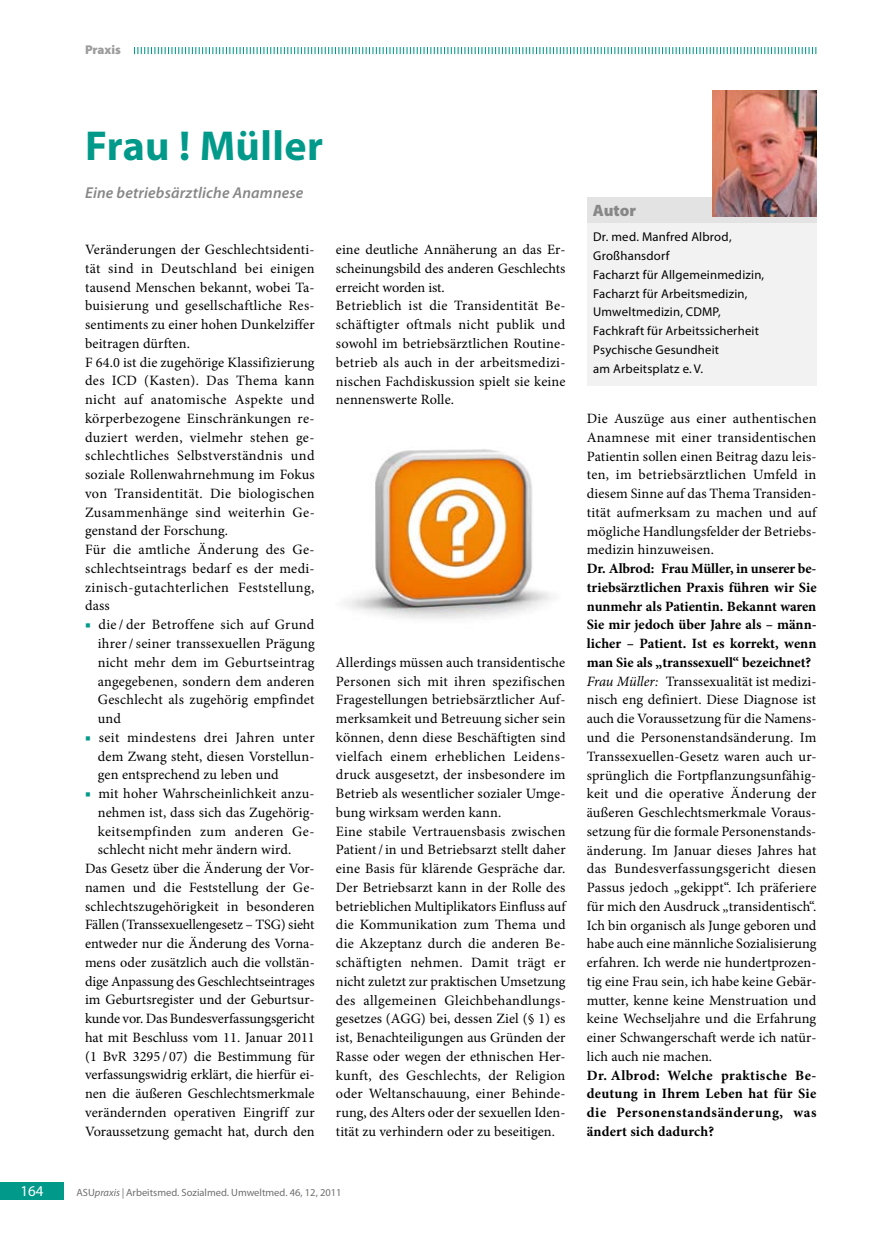
<style>
.page{position:relative;width:876px;height:1242px;background:#fff}
.page>*{position:absolute;margin:0;border:0;box-sizing:border-box;transform-origin:0 0}
.t1{font:700 42px "Myriad Pro";letter-spacing:.01em;color:#00998a}
.t2{font:900 16.5px "Myriad Pro";letter-spacing:-.005em;color:#868786}
.t3{font:italic 600 15.75px "Myriad Pro";letter-spacing:.01em;color:#868786}
.t4{font:15px "Myriad Pro";color:#fff}
.t5{font:14.25px/18.8px "Minion Pro";letter-spacing:.01em;color:#000}
.t6{font:700 14.25px/18.8px "Minion Pro";letter-spacing:.035em;color:#000;text-align:justify}
.t7{font:14.25px "Minion Pro";letter-spacing:-.01em;color:#000}
.t8{font:14.25px "Minion Pro";letter-spacing:.03em;color:#000}
.t9{font:12.75px/18.8px "Myriad Pro";letter-spacing:.015em;color:#000}
.t10{font:900 12.75px "Myriad Pro";color:#9c9c9c}
.t11{font:10.5px "Myriad Pro";color:#6f6f6e}
.s1{color:#00998a}
.s2{font-style:italic}
.s3{font-weight:700}
</style>
<div class="page">
<div style="left:0;top:1182px;width:64px;height:17px;background:#00998a"></div>
<div style="left:587px;top:198px;width:229px;height:25px;background:#e3e3e3"></div>
<div style="left:587px;top:223px;width:229px;height:162px;background:#f2f2f2"></div>
<img style="left:712px;top:90px;width:104px;height:126px">
<svg style="left:134px;top:47px;width:682px;height:7px"></svg>
<img style="left:345px;top:449px;width:207px;height:170px">
<p class="t10" style="left:85px;top:41px;width:37px">Praxis</p>
<h1 class="t1" style="left:85px;top:119px;width:239px">Frau ! Müller</h1>
<p class="t3" style="left:85px;top:182px;width:220px">Eine betriebsärztliche Anamnese</p>
<p class="t5" style="left:85px;top:240px;width:231px">Veränderungen der Geschlechtsidenti&shy;tät sind in Deutschland bei einigen tausend Menschen bekannt, wobei Ta&shy;buisierung und gesellschaftliche Res&shy;sentiments zu einer hohen Dunkelziffer beitragen dürften.<br>F 64.0 ist die zugehörige Klassifizierung des ICD (Kasten). Das Thema kann nicht auf anatomische Aspekte und körperbezogene Einschränkungen re&shy;duziert werden, vielmehr stehen ge&shy;schlechtliches Selbstverständnis und soziale Rollenwahrnehmung im Fokus von Transidentität. Die biologischen Zusammenhänge sind weiterhin Ge&shy;genstand der Forschung.<br>Für die amtliche Änderung des Ge&shy;schlechtseintrags bedarf es der medi&shy;zinisch-gutachterlichen Feststellung, dass</p>
<p class="t5" style="left:98px;top:615px;width:218px;text-align:justify;text-indent:-13px"><span class="s1">■</span> die / der Betroffene sich auf Grund ihrer/seiner transsexuellen Prägung nicht mehr dem im Geburtseintrag angegebenen, sondern dem anderen Geschlecht als zugehörig empfindet und</p>
<p class="t5" style="left:98px;top:728px;width:218px;text-align:justify;text-indent:-13px"><span class="s1">■</span> seit mindestens drei Jahren unter dem Zwang steht, diesen Vorstellun&shy;gen entsprechend zu leben und</p>
<p class="t5" style="left:85px;top:784px;width:231px"><span class="s1">■</span> mit hoher Wahrscheinlichkeit anzu-</p>
<p class="t5" style="left:98px;top:803px;width:218px">nehmen ist, dass sich das Zugehörig-</p>
<p class="t8" style="left:98px;top:821px;width:218px">keitsempfinden zum anderen Ge-</p>
<p class="t5" style="left:98px;top:840px;width:195px">schlecht nicht mehr ändern wird.</p>
<p class="t5" style="left:85px;top:859px;width:231px">Das Gesetz über die Änderung der Vor-</p>
<p class="t5" style="left:85px;top:878px;width:231px">namen und die Feststellung der Ge-</p>
<p class="t5" style="left:85px;top:896px;width:231px">schlechtszugehörigkeit in besonderen</p>
<p class="t7" style="left:85px;top:915px;width:231px">Fällen (Transsexuellengesetz – TSG) sieht</p>
<p class="t5" style="left:85px;top:934px;width:231px">entweder nur die Änderung des Vorna-</p>
<p class="t5" style="left:85px;top:953px;width:231px">mens oder zusätzlich auch die vollstän-</p>
<p class="t5" style="left:85px;top:971px;width:231px">dige Anpassung des Geschlechtseintrages</p>
<p class="t5" style="left:85px;top:990px;width:231px">im Geburtsregister und der Geburtsur-</p>
<p class="t7" style="left:85px;top:1009px;width:231px">kunde vor. Das Bundesverfassungsgericht</p>
<p class="t5" style="left:85px;top:1028px;width:231px">hat mit Beschluss vom 11. Januar 2011</p>
<p class="t5" style="left:85px;top:1046px;width:231px">(1 BvR 3295 / 07) die Bestimmung für</p>
<p class="t5" style="left:85px;top:1065px;width:231px">verfassungswidrig erklärt, die hierfür ei-</p>
<p class="t5" style="left:85px;top:1084px;width:231px">nen die äußeren Geschlechtsmerkmale</p>
<p class="t5" style="left:85px;top:1103px;width:231px">verändernden operativen Eingriff zur</p>
<p class="t5" style="left:85px;top:1121px;width:231px">Voraussetzung gemacht hat, durch den</p>
<p class="t5" style="left:336px;top:240px;width:231px">eine deutliche Annäherung an das Er&shy;scheinungsbild des anderen Geschlechts erreicht worden ist.<br>Betrieblich ist die Transidentität Be&shy;schäftigter oftmals nicht publik und sowohl im betriebsärztlichen Routine&shy;betrieb als auch in der arbeitsmedizi&shy;nischen Fachdiskussion spielt sie keine nennenswerte Rolle.</p>
<p class="t5" style="left:336px;top:653px;width:231px">Allerdings müssen auch transidentische Personen sich mit ihren spezifischen Fragestellungen betriebsärztlicher Auf&shy;merksamkeit und Betreuung sicher sein können, denn diese Beschäftigten sind vielfach einem erheblichen Leidens&shy;druck ausgesetzt, der insbesondere im Betrieb als wesentlicher sozialer Umge&shy;bung wirksam werden kann.<br>Eine stabile Vertrauensbasis zwischen Patient/in und Betriebsarzt stellt daher eine Basis für klärende Gespräche dar.<br>Der Betriebsarzt kann in der Rolle des betrieblichen Multiplikators Einfluss auf die Kommunikation zum Thema und die Akzeptanz durch die anderen Be&shy;schäftigten nehmen. Damit trägt er nicht zuletzt zur praktischen Umsetzung des allgemeinen Gleichbehandlungs&shy;gesetzes (AGG) bei, dessen Ziel (§ 1) es ist, Benachteiligungen aus Gründen der Rasse oder wegen der ethnischen Her&shy;kunft, des Geschlechts, der Religion oder Weltanschauung, einer Behinde&shy;rung, des Alters oder der sexuellen Iden&shy;tität zu verhindern oder zu beseitigen.</p>
<p class="t4" style="left:20px;top:1181px;width:25px">164</p>
<p class="t11" style="left:77px;top:1186px;width:267px">ASU<span class="s2">praxis |</span> Arbeitsmed. Sozialmed. Umweltmed. 46, 12, 2011</p>
<p class="t2" style="left:593px;top:199px;width:45px">Autor</p>
<p class="t9" style="left:593px;top:227px;width:173px">Dr. med. Manfred Albrod,<br>Großhansdorf<br>Facharzt für Allgemeinmedizin,<br>Facharzt für Arbeitsmedizin,<br>Umweltmedizin, CDMP,<br>Fachkraft für Arbeitssicherheit<br>Psychische Gesundheit<br>am Arbeitsplatz e. V.</p>
<p class="t5" style="left:587px;top:409px;width:231px;text-align:justify">Die Auszüge aus einer authentischen Anamnese mit einer transidentischen Patientin sollen einen Beitrag dazu leis&shy;ten, im betriebsärztlichen Umfeld in diesem Sinne auf das Thema Transiden&shy;tität aufmerksam zu machen und auf mögliche Handlungsfelder der Betriebs&shy;medizin hinzuweisen.</p>
<p class="t5" style="left:587px;top:559px;width:231px"><span class="s3">Dr. Albrod: Frau Müller, in unserer be&shy;triebsärztlichen Praxis führen wir Sie nunmehr als Patientin. Bekannt waren Sie mir jedoch über Jahre als – männ&shy;licher – Patient. Ist es korrekt, wenn man Sie als „transsexuell“ bezeichnet?<br></span><span class="s2">Frau Müller:</span> Transsexualität ist medizi&shy;nisch eng definiert. Diese Diagnose ist auch die Voraussetzung für die Namens&shy;und die Personenstandsänderung. Im Transsexuellen-Gesetz waren auch ur&shy;sprünglich die Fortpflanzungsunfähig&shy;keit und die operative Änderung der äußeren Geschlechtsmerkmale Voraus&shy;setzung für die formale Personenstands&shy;änderung. Im Januar dieses Jahres hat das Bundesverfassungsgericht diesen Passus jedoch „gekippt“. Ich präferiere für mich den Ausdruck „transidentisch“.<br>Ich bin organisch als Junge geboren und habe auch eine männliche Sozialisierung erfahren. Ich werde nie hundertprozen&shy;tig eine Frau sein, ich habe keine Gebär&shy;mutter, kenne keine Menstruation und keine Wechseljahre und die Erfahrung einer Schwangerschaft werde ich natür&shy;lich auch nie machen.</p>
<p class="t6" style="left:587px;top:1065px;width:231px">Dr. Albrod: Welche praktische Be&shy;deutung in Ihrem Leben hat für Sie die Personenstandsänderung, was ändert sich dadurch?</p>
</div>
